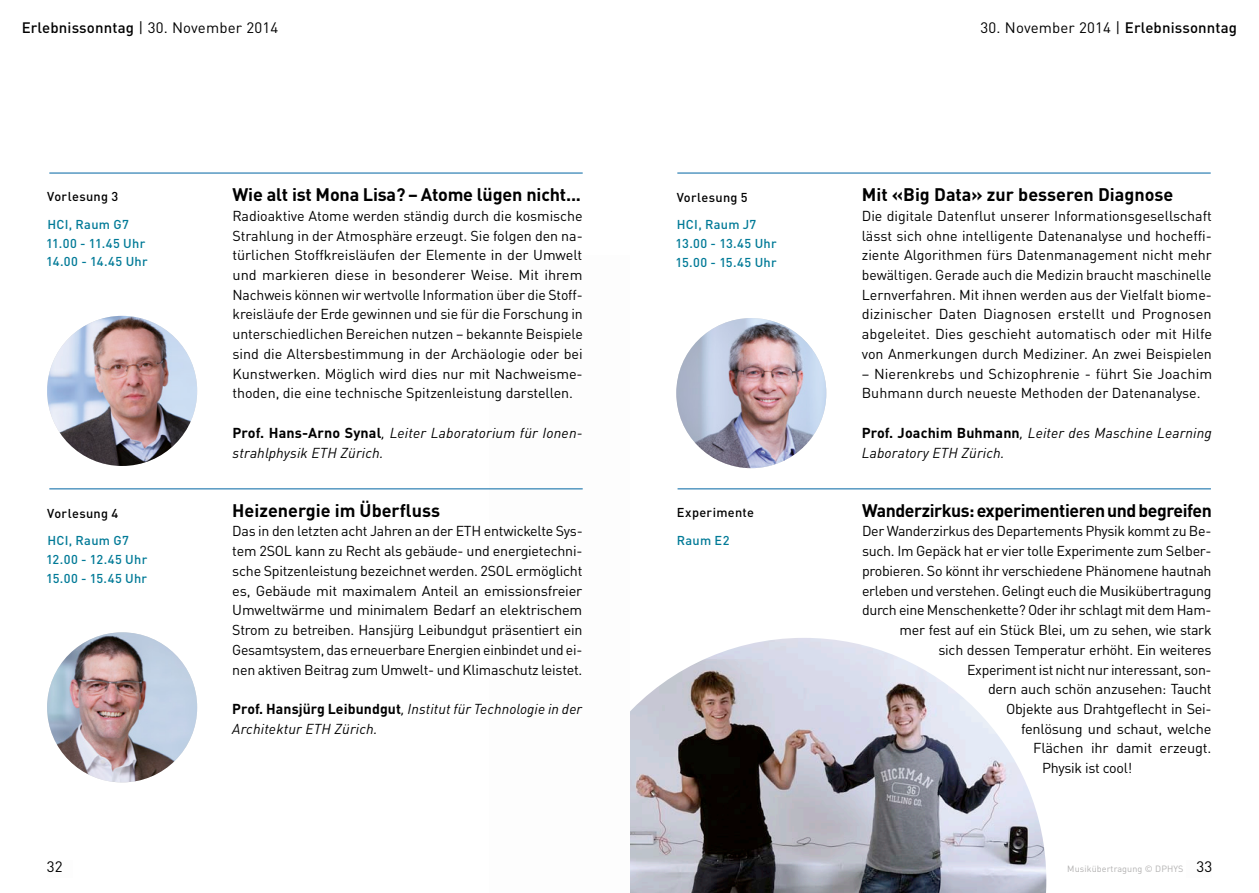
<style>
.page{position:relative;width:1259px;height:893px;background:#fff}
.page>*{position:absolute;margin:0;border:0;box-sizing:border-box;transform-origin:0 0}
.t1{font:700 18px "DIN Pro";letter-spacing:-.01em;color:#000}
.t2{font:15px "DIN Pro";letter-spacing:.01em;color:#000}
.t3{font:14.25px/19.6px "DIN Pro";letter-spacing:-.02em;color:#000;text-align:justify}
.t4{font:italic 14.25px/19.6px "DIN Pro";letter-spacing:.01em;color:#000}
.t5{font:14.25px/19.6px "DIN Pro";color:#000}
.t6{font:500 12.75px/18.8px "DIN Pro";letter-spacing:.025em;color:#007a97}
.t7{font:500 12.75px "DIN Pro";letter-spacing:.025em;color:#000}
.t8{font:9px "DIN Pro";letter-spacing:.01em;color:#b2b1b1}
.s1{font-weight:500}
.s2{font-weight:700;font-style:normal}
</style>
<div class="page">
<img style="left:630px;top:638px;width:416px;height:255px">
<hr style="left:49px;top:173px;width:534px;height:1px;background:#0065a3">
<hr style="left:677px;top:173px;width:533px;height:1px;background:#0065a3">
<img style="left:47px;top:316px;width:150px;height:150px;border-radius:75px">
<img style="left:47px;top:632px;width:150px;height:150px;border-radius:75px">
<hr style="left:677px;top:488px;width:534px;height:1px;background:#0065a3">
<hr style="left:49px;top:488px;width:534px;height:1px;background:#0065a3">
<img style="left:676px;top:318px;width:150px;height:150px;border-radius:75px">
<p class="t2" style="left:22px;top:15px;width:258px"><span class="s1">Erlebnissonntag</span> | 30. November 2014</p>
<p class="t7" style="left:47px;top:186px;width:72px">Vorlesung 3</p>
<p class="t6" style="left:46px;top:213px;width:103px">HCI, Raum G7<br>11.00 - 11.45 Uhr<br>14.00 - 14.45 Uhr</p>
<p class="t7" style="left:47px;top:503px;width:72px">Vorlesung 4</p>
<p class="t6" style="left:46px;top:530px;width:103px">HCI, Raum G7<br>12.00 - 12.45 Uhr<br>15.00 - 15.45 Uhr</p>
<p class="t2" style="left:47px;top:854px;width:17px">32</p>
<p class="t1" style="left:232px;top:180px;width:350px">Wie alt ist Mona Lisa? – Atome lügen nicht...</p>
<p class="t3" style="left:232px;top:204px;width:352px">Radioaktive Atome werden ständig durch die kosmische Strahlung in der Atmosphäre erzeugt. Sie folgen den na&shy;türlichen Stoffkreisläufen der Elemente in der Umwelt und markieren diese in besonderer Weise. Mit ihrem Nachweis können wir wertvolle Information über die Stoff&shy;kreisläufe der Erde gewinnen und sie für die Forschung in unterschiedlichen Bereichen nutzen – bekannte Beispiele sind die Altersbestimmung in der Archäologie oder bei Kunstwerken. Möglich wird dies nur mit Nachweisme&shy;thoden, die eine technische Spitzenleistung darstellen.</p>
<p class="t4" style="left:232px;top:421px;width:351px"><span class="s2">Prof. Hans-Arno Synal</span>, Leiter Laboratorium für Ionen&shy;strahlphysik ETH Zürich.</p>
<p class="t1" style="left:232px;top:495px;width:209px">Heizenergie im Überfluss</p>
<p class="t3" style="left:232px;top:520px;width:352px">Das in den letzten acht Jahren an der ETH entwickelte Sys&shy;tem 2SOL kann zu Recht als gebäude- und energietechni&shy;sche Spitzenleistung bezeichnet werden. 2SOL ermöglicht es, Gebäude mit maximalem Anteil an emissionsfreier Umweltwärme und minimalem Bedarf an elektrischem Strom zu betreiben. Hansjürg Leibundgut präsentiert ein Gesamtsystem, das erneuerbare Energien einbindet und ei&shy;nen aktiven Beitrag zum Umwelt- und Klimaschutz leistet.</p>
<p class="t4" style="left:232px;top:698px;width:351px"><span class="s2">Prof. Hansjürg Leibundgut</span>, Institut für Technologie in der<br>Architektur ETH Zürich.</p>
<p class="t7" style="left:677px;top:187px;width:72px">Vorlesung 5</p>
<p class="t6" style="left:675px;top:214px;width:103px">HCI, Raum J7<br>13.00 - 13.45 Uhr<br>15.00 - 15.45 Uhr</p>
<p class="t7" style="left:677px;top:502px;width:79px">Experimente</p>
<p class="t6" style="left:677px;top:529px;width:54px">Raum E2</p>
<p class="t2" style="left:980px;top:16px;width:258px">30. November 2014 | <span class="s1">Erlebnissonntag</span></p>
<p class="t1" style="left:862px;top:180px;width:313px">Mit «Big Data» zur besseren Diagnose</p>
<p class="t3" style="left:862px;top:204px;width:352px">Die digitale Datenflut unserer Informationsgesellschaft lässt sich ohne intelligente Datenanalyse und hocheffi&shy;ziente Algorithmen fürs Datenmanagement nicht mehr bewältigen. Gerade auch die Medizin braucht maschinelle Lernverfahren. Mit ihnen werden aus der Vielfalt biome&shy;dizinischer Daten Diagnosen erstellt und Prognosen abgeleitet. Dies geschieht automatisch oder mit Hilfe von Anmerkungen durch Mediziner. An zwei Beispielen</p>
<p class="t5" style="left:862px;top:362px;width:352px">– Nierenkrebs und Schizophrenie - führt Sie Joachim<br>Buhmann durch neueste Methoden der Datenanalyse.</p>
<p class="t4" style="left:862px;top:421px;width:352px"><span class="s2">Prof. Joachim Buhmann</span>, Leiter des Maschine Learning<br>Laboratory ETH Zürich.</p>
<p class="t1" style="left:862px;top:495px;width:351px">Wanderzirkus: experimentieren und begreifen</p>
<p class="t3" style="left:862px;top:520px;width:351px">Der Wanderzirkus des Departements Physik kommt zu Be-</p>
<p class="t3" style="left:862px;top:540px;width:351px">such. Im Gepäck hat er vier tolle Experimente zum Selber-</p>
<p class="t3" style="left:862px;top:560px;width:351px">probieren. So könnt ihr verschiedene Phänomene hautnah</p>
<p class="t3" style="left:862px;top:579px;width:351px">erleben und verstehen. Gelingt euch die Musikübertragung</p>
<p class="t3" style="left:862px;top:599px;width:351px">durch eine Menschenkette? Oder ihr schlagt mit dem Ham-</p>
<p class="t3" style="left:899px;top:619px;width:314px">mer fest auf ein Stück Blei, um zu sehen, wie stark</p>
<p class="t3" style="left:938px;top:638px;width:275px">sich dessen Temperatur erhöht. Ein weiteres</p>
<p class="t3" style="left:967px;top:658px;width:246px">Experiment ist nicht nur interessant, son-</p>
<p class="t3" style="left:988px;top:678px;width:225px">dern auch schön anzusehen: Taucht</p>
<p class="t3" style="left:1006px;top:698px;width:207px">Objekte aus Drahtgeflecht in Sei-</p>
<p class="t3" style="left:1021px;top:717px;width:192px">fenlösung und schaut, welche</p>
<p class="t3" style="left:1033px;top:737px;width:180px">Flächen ihr damit erzeugt.</p>
<p class="t3" style="left:1042px;top:757px;width:92px">Physik ist cool!</p>
<p class="t8" style="left:1067px;top:861px;width:118px">Musikübertragung © DPHYS</p>
<p class="t2" style="left:1196px;top:854px;width:17px">33</p>
</div>
